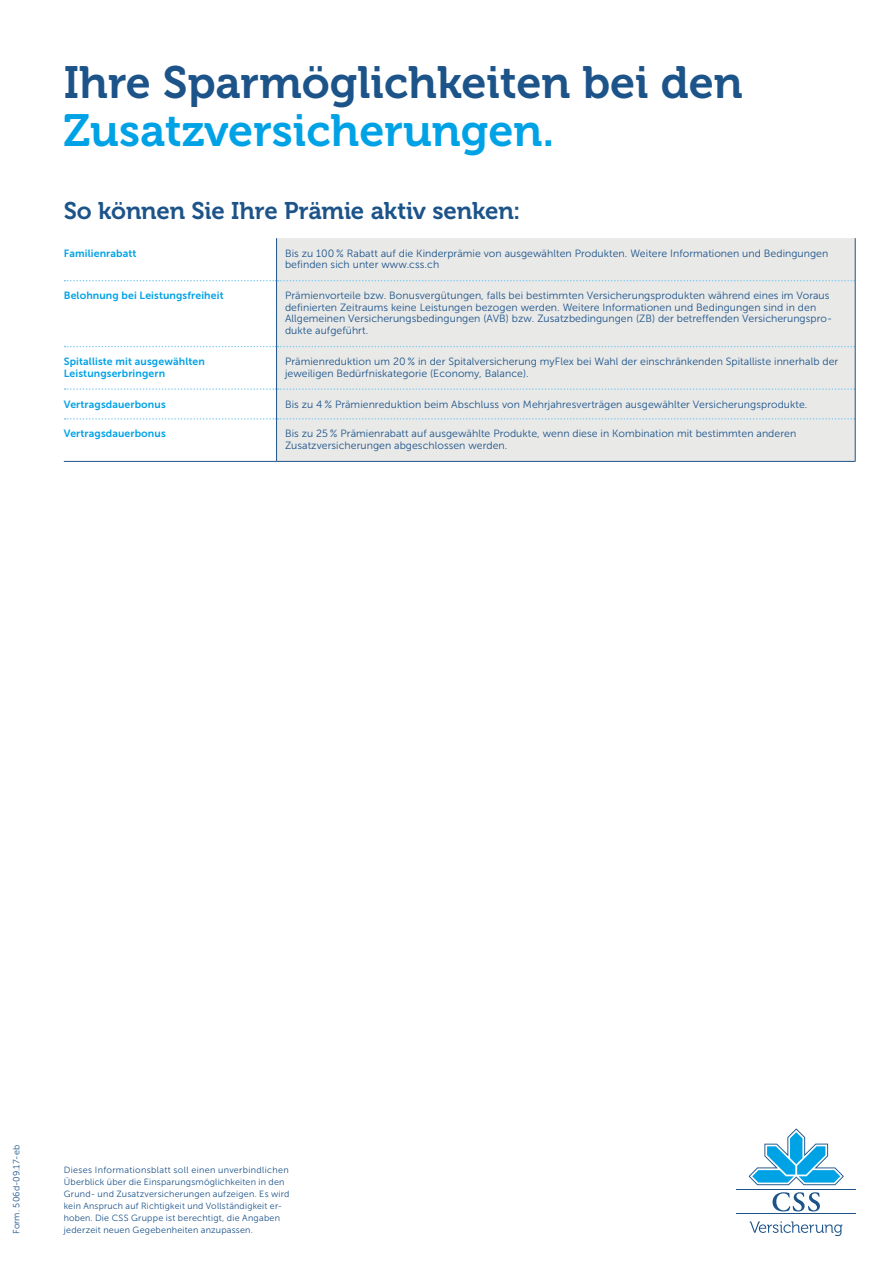
<style>
.page{position:relative;width:885px;height:1263px;background:#fff}
.page>*{position:absolute;margin:0;border:0;box-sizing:border-box;transform-origin:0 0}
.t1{font:45px "Museo 700";color:#1c5389}
.t2{font:45px "Museo 700";color:#00a2e6}
.t3{font:24px "Museo 700";letter-spacing:-.005em;color:#1c5389}
.t4{font:10.5px/11.6px "Museo Sans 300";letter-spacing:.005em;color:#1c5389}
.t5{font:10.5px/11.6px "Museo Sans 700";letter-spacing:.01em;color:#00a2e6}
.t6{font:9px/12px "Museo Sans 300";letter-spacing:.025em;color:#1c5389}
.t7{font:9px "Museo Sans 300";letter-spacing:.005em;color:#1c5389}
</style>
<div class="page">
<svg style="left:749px;top:1221px;width:93px;height:15px"></svg>
<hr style="left:736px;top:1213px;width:119px;height:1px;background:#1c5389">
<hr style="left:736px;top:1189px;width:119px;height:1px;background:#1c5389">
<svg style="left:748px;top:1128px;width:95px;height:57px"></svg>
<svg style="left:772px;top:1192px;width:47px;height:19px"></svg>
<div style="left:277px;top:238px;width:577px;height:223px;background:#e9e9e8"></div>
<svg style="left:65px;top:280px;width:789px;height:1px"></svg>
<svg style="left:65px;top:346px;width:789px;height:1px"></svg>
<svg style="left:65px;top:388px;width:789px;height:2px;background:#cfe5ef"></svg>
<svg style="left:65px;top:418px;width:789px;height:2px;background:#cfe5ef"></svg>
<hr style="left:854px;top:238px;width:1px;height:43px;background:#1c5389">
<hr style="left:854px;top:281px;width:1px;height:66px;background:#1c5389">
<hr style="left:854px;top:347px;width:1px;height:42px;background:#1c5389">
<hr style="left:854px;top:389px;width:1px;height:30px;background:#1c5389">
<hr style="left:854px;top:419px;width:1px;height:43px;background:#1c5389">
<hr style="left:64px;top:461px;width:212px;height:1px;background:#1c5389">
<hr style="left:277px;top:461px;width:577px;height:1px;background:#1c5389">
<hr style="left:276px;top:238px;width:1px;height:43px;background:#1c5389">
<hr style="left:276px;top:281px;width:1px;height:66px;background:#1c5389">
<hr style="left:276px;top:347px;width:1px;height:42px;background:#1c5389">
<hr style="left:276px;top:389px;width:1px;height:30px;background:#1c5389">
<hr style="left:276px;top:419px;width:1px;height:43px;background:#1c5389">
<h1 class="t1" style="left:64px;top:57px;width:680px">Ihre Sparmöglichkeiten bei den</h1>
<h1 class="t2" style="left:64px;top:105px;width:492px">Zusatzversicherungen.</h1>
<h2 class="t3" style="left:64px;top:197px;width:458px">So können Sie Ihre Prämie aktiv senken:</h2>
<p class="t5" style="left:64px;top:247px;width:74px">Familienrabatt</p>
<p class="t4" style="left:285px;top:247px;width:544px">Bis zu 100 % Rabatt auf die Kinderprämie von ausgewählten Produkten. Weitere Informationen und Bedingungen befinden sich unter www.css.ch</p>
<p class="t5" style="left:64px;top:290px;width:161px">Belohnung bei Leistungsfreiheit</p>
<p class="t4" style="left:285px;top:290px;width:548px">Prämienvorteile bzw. Bonusvergütungen, falls bei bestimmten Versicherungsprodukten während eines im Voraus definierten Zeitraums keine Leistungen bezogen werden. Weitere Informationen und Bedingungen sind in den Allgemeinen Versicherungsbedingungen (AVB) bzw. Zusatzbedingungen (ZB) der betreffenden Versicherungspro&shy;dukte aufgeführt.</p>
<p class="t5" style="left:64px;top:356px;width:142px">Spitalliste mit ausgewählten<br>Leistungserbringern</p>
<p class="t4" style="left:285px;top:356px;width:554px">Prämienreduktion um 20 % in der Spitalversicherung myFlex bei Wahl der einschränkenden Spitalliste innerhalb der jeweiligen Bedürfniskategorie (Economy, Balance).</p>
<p class="t5" style="left:64px;top:398px;width:103px">Vertragsdauerbonus</p>
<p class="t4" style="left:285px;top:398px;width:524px">Bis zu 4 % Prämienreduktion beim Abschluss von Mehrjahresverträgen ausgewählter Versicherungsprodukte.</p>
<p class="t5" style="left:64px;top:428px;width:103px">Vertragsdauerbonus</p>
<p class="t4" style="left:285px;top:428px;width:512px">Bis zu 25 % Prämienrabatt auf ausgewählte Produkte, wenn diese in Kombination mit bestimmten anderen<br>Zusatzversicherungen abgeschlossen werden.</p>
<p class="t7" style="left:12px;top:1234px;width:91px;rotate:-90deg">Form. 506d-09.17-eb</p>
<p class="t6" style="left:64px;top:1164px;width:227px">Dieses Informationsblatt soll einen unverbindlichen Überblick über die Einsparungsmöglichkeiten in den Grund- und Zusatzversicherungen aufzeigen. Es wird kein Anspruch auf Richtigkeit und Vollständigkeit er&shy;hoben. Die CSS Gruppe ist berechtigt, die Angaben jederzeit neuen Gegebenheiten anzupassen.</p>
</div>
